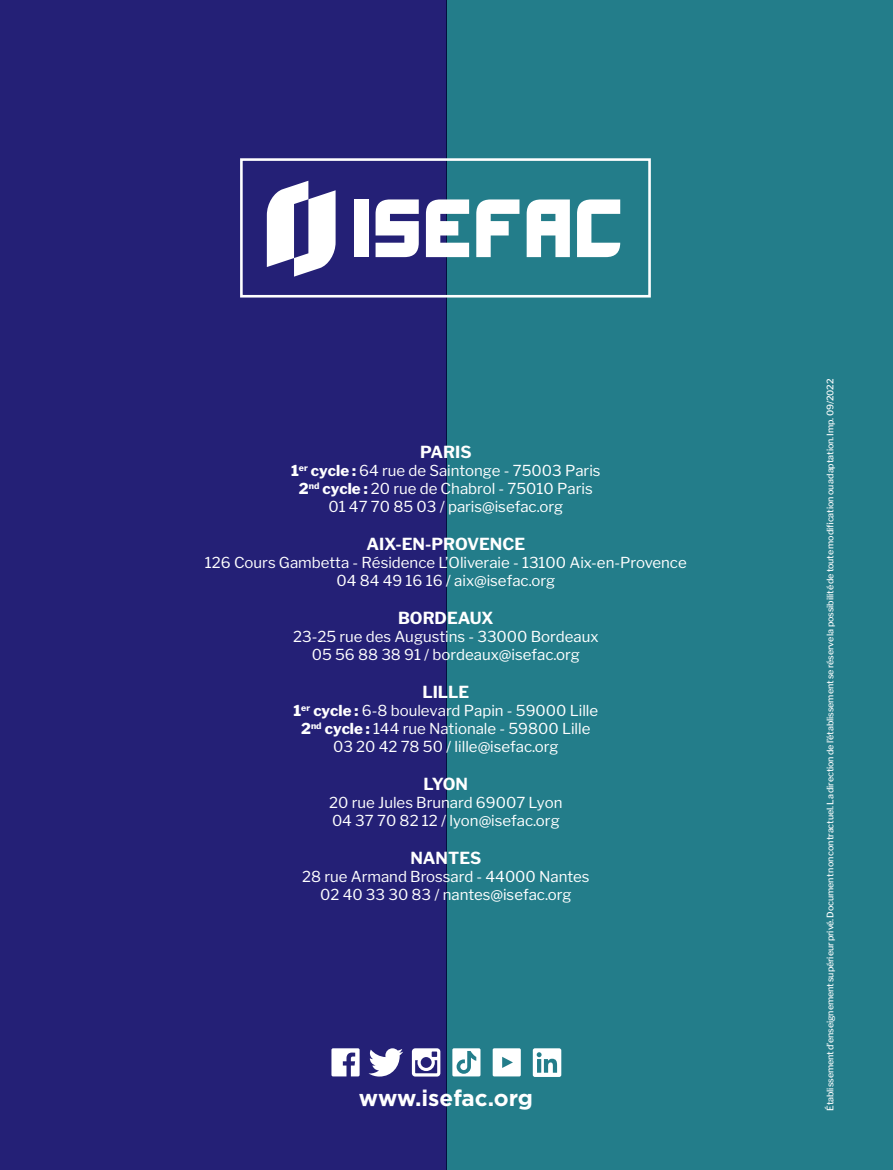
<style>
.page{position:relative;width:893px;height:1170px;background:#fff}
.page>*{position:absolute;margin:0;border:0;box-sizing:border-box;transform-origin:0 0}
.t1{font:700 22.5px "Gotham";color:#fff}
.t2{font:700 16.5px "Libre Franklin";color:#fff}
.t3{font:15px/18px "Libre Franklin";color:#fff;text-align:center}
.t4{font:500 9px "Libre Franklin";letter-spacing:-.01em;color:#fff}
.s1{font-weight:800}
</style>
<div class="page">
<div style="left:0;top:0;width:446px;height:1169px;background:#242076"></div>
<div style="left:446px;top:0;width:447px;height:1169px;background:#237d8a"></div>
<svg style="left:368px;top:1048px;width:35px;height:28px"></svg>
<svg style="left:331px;top:1048px;width:29px;height:28px"></svg>
<svg style="left:412px;top:1048px;width:28px;height:28px"></svg>
<svg style="left:533px;top:1048px;width:28px;height:28px"></svg>
<svg style="left:452px;top:1048px;width:28px;height:28px"></svg>
<svg style="left:493px;top:1048px;width:28px;height:28px"></svg>
<div style="left:240px;top:158px;width:411px;height:139px;border:3px solid #fff"></div>
<div style="left:354px;top:199px;width:14px;height:58px;background:#fff"></div>
<svg style="left:376px;top:199px;width:43px;height:58px"></svg>
<svg style="left:426px;top:199px;width:43px;height:58px"></svg>
<svg style="left:476px;top:199px;width:43px;height:58px"></svg>
<svg style="left:527px;top:199px;width:43px;height:58px"></svg>
<svg style="left:577px;top:199px;width:43px;height:58px"></svg>
<svg style="left:267px;top:181px;width:69px;height:95px"></svg>
<p class="t2" style="left:420px;top:442px;width:53px">PARIS</p>
<p class="t3" style="left:291px;top:462px;width:311px"><span class="s1">1</span><sup>er</sup> <span class="s1">cycle :</span> 64 rue de Saintonge - 75003 Paris<br><span class="s1">2</span><sup>nd</sup> <span class="s1">cycle :</span> 20 rue de Chabrol - 75010 Paris<br>01 47 70 85 03 / paris@isefac.org</p>
<p class="t2" style="left:366px;top:534px;width:160px">AIX-EN-PROVENCE</p>
<p class="t3" style="left:205px;top:554px;width:483px">126 Cours Gambetta - Résidence L’Oliveraie - 13100 Aix-en-Provence<br>04 84 49 16 16 / aix@isefac.org</p>
<p class="t2" style="left:398px;top:608px;width:97px">BORDEAUX</p>
<p class="t3" style="left:293px;top:627px;width:307px">23-25 rue des Augustins - 33000 Bordeaux<br>05 56 88 38 91 / bordeaux@isefac.org</p>
<p class="t2" style="left:422px;top:682px;width:49px">LILLE</p>
<p class="t3" style="left:293px;top:701px;width:306px"><span class="s1">1</span><sup>er</sup> <span class="s1">cycle :</span> 6-8 boulevard Papin - 59000 Lille<br><span class="s1">2</span><sup>nd</sup> <span class="s1">cycle :</span> 144 rue Nationale - 59800 Lille<br>03 20 42 78 50 / lille@isefac.org</p>
<p class="t2" style="left:424px;top:773px;width:46px">LYON</p>
<p class="t3" style="left:329px;top:793px;width:235px;text-align:left">20 rue Jules Brunard 69007 Lyon<br>04 37 70 82 12 / lyon@isefac.org</p>
<p class="t2" style="left:410px;top:847px;width:72px">NANTES</p>
<p class="t3" style="left:302px;top:867px;width:289px">28 rue Armand Brossard - 44000 Nantes<br>02 40 33 30 83 / nantes@isefac.org</p>
<h1 class="t1" style="left:359px;top:1084px;width:176px">www.isefac.org</h1>
<p class="t4" style="left:825px;top:1110px;width:733px;rotate:-90deg">Établissement d’enseignement supérieur privé. Document non contractuel. La direction de l’établissement se réserve la possibilité de toute modification ou adaptation. Imp. 09/2022</p>
</div>
